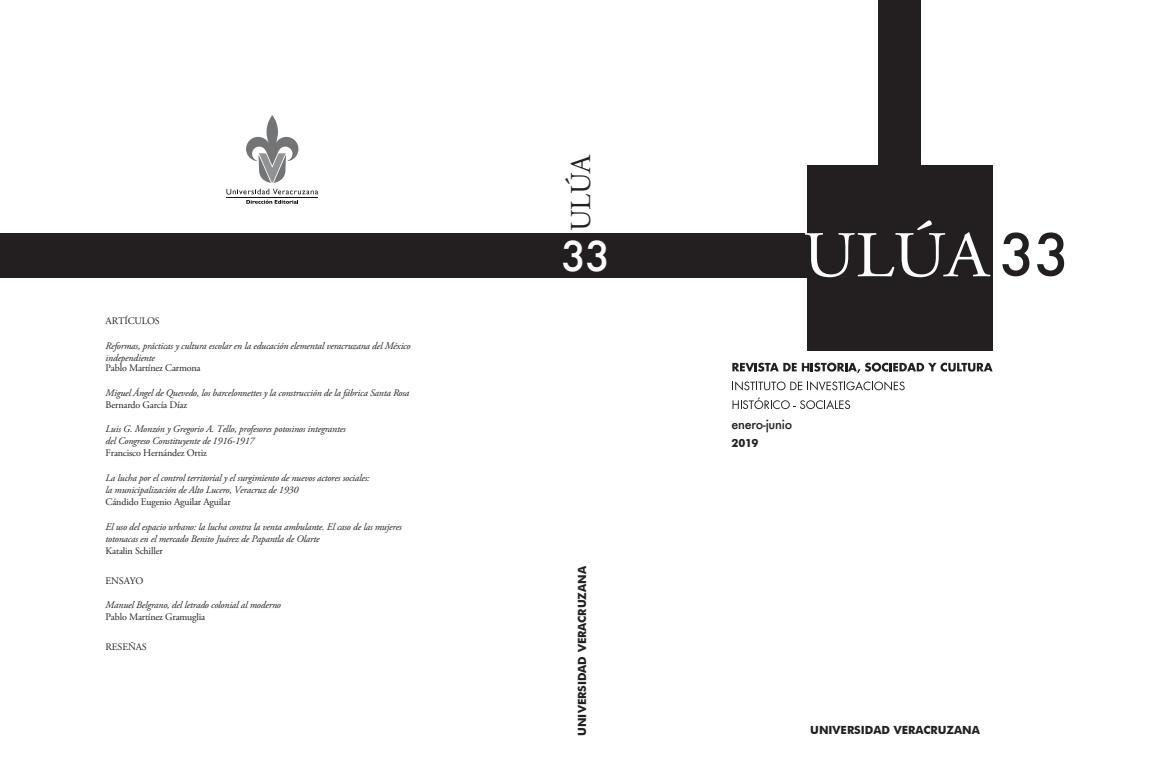
<style>
.page{position:relative;width:1166px;height:762px;background:#fff}
.page>*{position:absolute;margin:0;border:0;box-sizing:border-box;transform-origin:0 0}
.t1{font:65px "Adobe Garamond Pro";color:#fff;scale:1.09 1}
.t2{font:500 56.25px "Futura";color:#231f20}
.t3{font:500 40px "Futura";color:#fff}
.t4{font:28.75px "Adobe Garamond Pro";color:#231f20}
.t5{font:500 12.5px "Futura";letter-spacing:-.015em;color:#231f20}
.t6{font:700 11.25px "Futura BT";color:#231f20}
.t7{font:italic 10px/12px "Adobe Garamond Pro";letter-spacing:-.015em;color:#231f20}
.t8{font:10px "Adobe Garamond Pro";letter-spacing:-.015em;color:#231f20}
</style>
<div class="page">
<div style="left:807px;top:165px;width:185px;height:186px;background:#231f20"></div>
<div style="left:0;top:233px;width:820px;height:45px;background:#231f20"></div>
<div style="left:878px;top:0;width:43px;height:167px;background:#231f20"></div>
<svg style="left:732px;top:362px;width:260px;height:11px"></svg>
<svg style="left:732px;top:381px;width:172px;height:9px"></svg>
<svg style="left:732px;top:397px;width:118px;height:12px"></svg>
<svg style="left:226px;top:115px;width:92px;height:79px"></svg>
<hr style="left:226px;top:197px;width:92px;height:1px;background:#111416">
<svg style="left:246px;top:200px;width:52px;height:4px"></svg>
<p class="t8" style="left:106px;top:315px;width:56px">ARTÍCULOS</p>
<p class="t7" style="left:106px;top:340px;width:306px">Reformas, prácticas y cultura escolar en la educación elemental veracruzana del México independiente</p>
<p class="t8" style="left:106px;top:362px;width:96px">Pablo Martínez Carmona</p>
<p class="t7" style="left:106px;top:387px;width:305px">Miguel Ángel de Quevedo, los barcelonnettes y la construcción de la fábrica Santa Rosa</p>
<p class="t8" style="left:106px;top:398px;width:83px">Bernardo García Díaz</p>
<p class="t7" style="left:106px;top:423px;width:241px">Luis G. Monzón y Gregorio A. Tello, profesores potosinos integrantes del Congreso Constituyente de 1916-1917</p>
<p class="t8" style="left:106px;top:447px;width:103px">Francisco Hernández Ortiz</p>
<p class="t7" style="left:106px;top:472px;width:265px">La lucha por el control territorial y el surgimiento de nuevos actores sociales: la municipalización de Alto Lucero, Veracruz de 1930</p>
<p class="t8" style="left:106px;top:495px;width:127px">Cándido Eugenio Aguilar Aguilar</p>
<p class="t7" style="left:106px;top:520px;width:297px">El uso del espacio urbano: la lucha contra la venta ambulante. El caso de las mujeres totonacas en el mercado Benito Juárez de Papantla de Olarte</p>
<p class="t8" style="left:106px;top:544px;width:59px">Katalin Schiller</p>
<p class="t8" style="left:106px;top:574px;width:39px">ENSAYO</p>
<p class="t7" style="left:106px;top:598px;width:177px">Manuel Belgrano, del letrado colonial al moderno</p>
<p class="t8" style="left:106px;top:610px;width:101px">Pablo Martínez Gramuglia</p>
<p class="t8" style="left:106px;top:640px;width:43px">RESEÑAS</p>
<h3 class="t4" style="left:564px;top:231px;width:79px;rotate:-90deg">ULÚA</h3>
<h3 class="t3" style="left:561px;top:229px;width:50px">33</h3>
<p class="t6" style="left:575px;top:735px;width:171px;rotate:-90deg">UNIVERSIDAD VERACRUZANA</p>
<h1 class="t1" style="left:802px;top:216px;width:172px">ULÚA</h1>
<h2 class="t2" style="left:999px;top:217px;width:71px">33</h2>
<p class="t5" style="left:731px;top:415px;width:62px">enero-junio</p>
<p class="t6" style="left:731px;top:435px;width:28px">2019</p>
<p class="t6" style="left:810px;top:722px;width:171px">UNIVERSIDAD VERACRUZANA</p>
</div>
